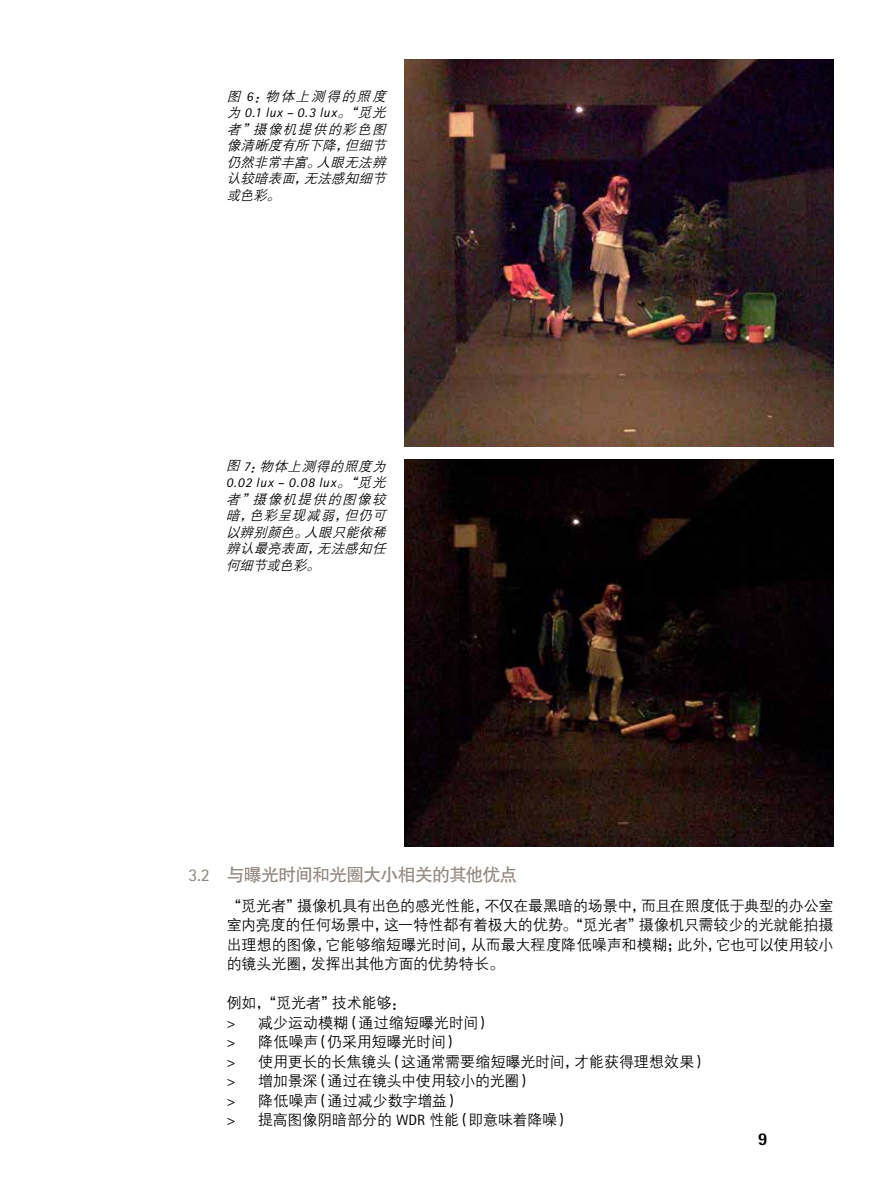
<style>
.page{position:relative;width:893px;height:1191px;background:#fff}
.page>*{position:absolute;margin:0;border:0;box-sizing:border-box;transform-origin:0 0}
.t1{font:18px "FZHTJW GB1 0";letter-spacing:-.055em;color:#93877f}
.t2{font:800 18px "Rotis Sans Serif Pro";color:#000}
.t3{font:15px/19.5px "FZZDXJW GB1 0";letter-spacing:-.01em;color:#000;text-align:justify}
.t4{font:italic 13.5px/16.5px "FZZDXJW GB1 0";color:#000;text-align:justify}
.t5{font:italic 13.5px "Rotis Sans Serif Pro";letter-spacing:.05em;color:#000}
.s1{font-family:"Rotis Sans Serif Pro"}
.s2{font-family:"FZZDXJW GB1 0"}
</style>
<div class="page">
<img style="left:404px;top:460px;width:429px;height:386px">
<img style="left:404px;top:60px;width:429px;height:386px">
<p class="t4" style="left:227px;top:88px;width:164px">图 <span class="s1">6</span> ：物体上测得的照度</p>
<p class="t5" style="left:227px;top:105px;width:164px"><span class="s2">为</span>0.1 lux – 0.3 lux<span class="s2">。“觅光</span></p>
<p class="t4" style="left:227px;top:121px;width:164px">者”摄像机提供的彩色图像清晰度有所下降，但细节仍然非常丰富。人眼无法辨认较暗表面，无法感知细节或色彩。</p>
<p class="t4" style="left:226px;top:458px;width:165px">图 <span class="s1">7</span> ：物体上测得的照度为</p>
<p class="t5" style="left:226px;top:474px;width:165px">0.02 lux – 0.08 lux<span class="s2">。“觅光</span></p>
<p class="t4" style="left:226px;top:491px;width:165px">者”摄像机提供的图像较暗，色彩呈现减弱，但仍可以辨别颜色。人眼只能依稀辨认最亮表面，无法感知任何细节或色彩。</p>
<p class="t1" style="left:188px;top:864px;width:331px"><span class="s1">3.2</span> 与曝光时间和光圈大小相关的其他优点</p>
<p class="t3" style="left:227px;top:896px;width:608px">“觅光者”摄像机具有出色的感光性能，不仅在最黑暗的场景中，而且在照度低于典型的办公室室内亮度的任何场景中，这一特性都有着极大的优势。“觅光者”摄像机只需较少的光就能拍摄出理想的图像，它能够缩短曝光时间，从而最大程度降低噪声和模糊；此外，它也可以使用较小的镜头光圈，发挥出其他方面的优势特长。</p>
<p class="t3" style="left:227px;top:993px;width:482px;text-align:left">例如，“觅光者”技术能够：<br><span class="s1">&gt;</span> 减少运动模糊（通过缩短曝光时间）<br><span class="s1">&gt;</span> 降低噪声（仍采用短曝光时间）<br><span class="s1">&gt;</span> 使用更长的长焦镜头（这通常需要缩短曝光时间，才能获得理想效果）<span class="s1">&gt;</span> 增加景深（通过在镜头中使用较小的光圈）<br><span class="s1">&gt;</span> 降低噪声（通过减少数字增益）<br><span class="s1">&gt;</span> 提高图像阴暗部分的 <span class="s1">WDR</span> 性能（即意味着降噪）</p>
<p class="t2" style="left:758px;top:1127px;width:12px">9</p>
</div>
